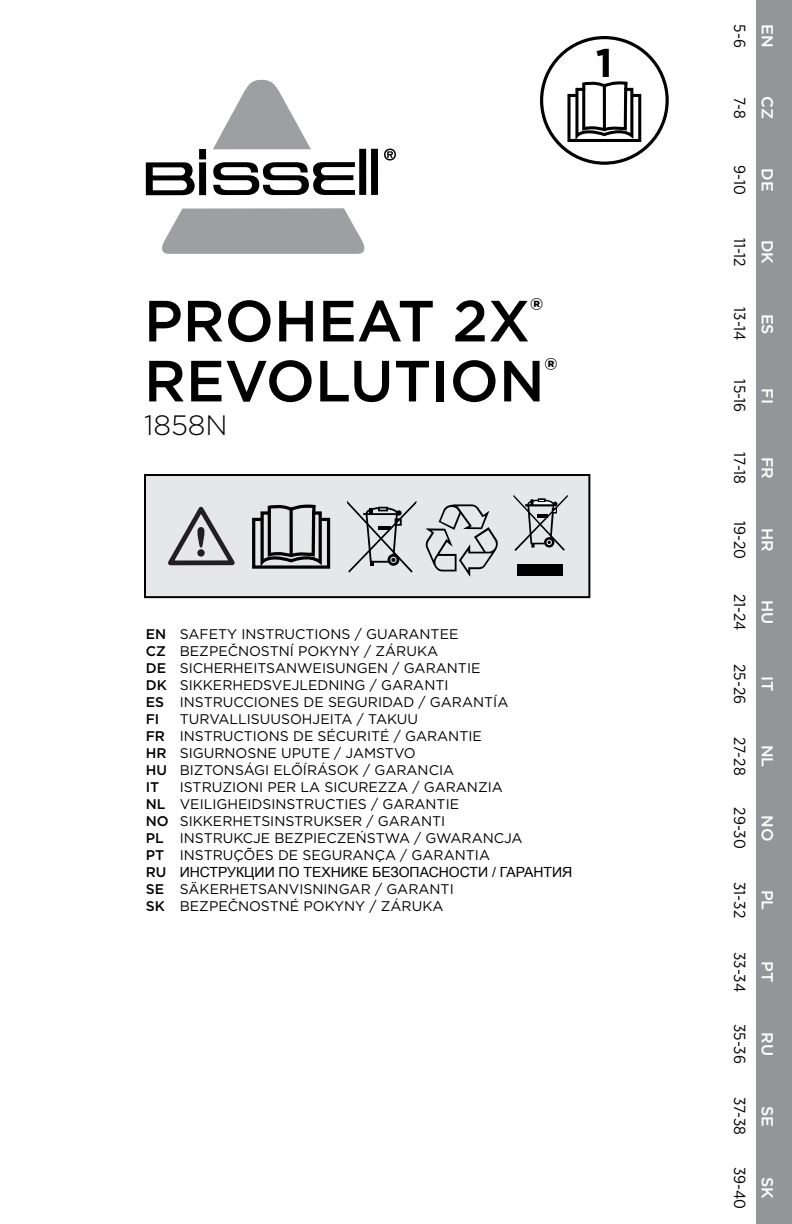
<style>
.page{position:relative;width:792px;height:1224px;background:#fff}
.page>*{position:absolute;margin:0;border:0;box-sizing:border-box;transform-origin:0 0}
.t1{font:500 58px/60px "Gotham";color:#000}
.t2{font:700 40px "Gotham";color:#000}
.t3{font:300 28px "Gotham";color:#000}
.t4{font:16px "Gotham Narrow";color:#000}
.t5{font:500 16px "Gotham";color:#fff}
.t6{font:14px/17px "Gotham";color:#000}
.t7{font:14px "Arial";color:#000}
.s1{font-weight:500}
.s2{font-family:"Gotham";font-weight:500}
</style>
<div class="page">
<svg style="left:384px;top:149px;width:12px;height:12px"></svg>
<div style="left:199px;top:162px;width:7px;height:33px;background:#000"></div>
<div style="left:199px;top:149px;width:7px;height:10px;background:#000"></div>
<div style="left:359px;top:149px;width:7px;height:46px;background:#000"></div>
<div style="left:371px;top:149px;width:7px;height:46px;background:#000"></div>
<svg style="left:146px;top:162px;width:49px;height:33px"></svg>
<svg style="left:213px;top:162px;width:142px;height:33px"></svg>
<svg style="left:162px;top:208px;width:203px;height:46px;background:#a6a8ab"></svg>
<svg style="left:213px;top:80px;width:98px;height:69px"></svg>
<div style="left:756px;top:0;width:36px;height:1224px;background:#939598"></div>
<svg style="left:567px;top:81px;width:75px;height:61px"></svg>
<div style="left:540px;top:36px;width:129px;height:129px;border:3px solid #000;border-radius:50%"></div>
<div style="left:145px;top:475px;width:444px;height:122px;background:#e6e7e8"></div>
<div style="left:144px;top:474px;width:446px;height:124px;border:2px solid #000"></div>
<svg style="left:168px;top:506px;width:67px;height:60px"></svg>
<svg style="left:252px;top:504px;width:79px;height:65px"></svg>
<svg style="left:347px;top:501px;width:69px;height:72px"></svg>
<svg style="left:426px;top:504px;width:72px;height:72px"></svg>
<svg style="left:514px;top:495px;width:54px;height:56px"></svg>
<div style="left:518px;top:564px;width:45px;height:12px;background:#000"></div>
<h2 class="t2" style="left:596px;top:36px;width:18px">1</h2>
<h1 class="t1" style="left:144px;top:290px;width:415px">PROHEAT 2X<sup>®<br></sup>REVOLUTION<sup>®</sup></h1>
<h3 class="t3" style="left:144px;top:408px;width:85px">1858N</h3>
<p class="t6" style="left:146px;top:625px;width:364px"><span class="s1">EN</span> SAFETY INSTRUCTIONS / GUARANTEE<br><span class="s1">CZ</span> BEZPEČNOSTNÍ POKYNY / ZÁRUKA<br><span class="s1">DE</span> SICHERHEITSANWEISUNGEN / GARANTIE<br><span class="s1">DK</span> SIKKERHEDSVEJLEDNING / GARANTI<br><span class="s1">ES</span> INSTRUCCIONES DE SEGURIDAD / GARANTÍA<br><span class="s1">FI</span></p>
<p class="t6" style="left:146px;top:710px;width:338px;text-indent:34px">TURVALLISUUSOHJEITA / TAKUU<br><span class="s1">FR</span> INSTRUCTIONS DE SÉCURITÉ / GARANTIE<br><span class="s1">HR</span> SIGURNOSNE UPUTE / JAMSTVO<br><span class="s1">HU</span> BIZTONSÁGI ELŐÍRÁSOK / GARANCIA<br><span class="s1">IT</span></p>
<p class="t6" style="left:146px;top:778px;width:378px;text-indent:34px">ISTRUZIONI PER LA SICUREZZA / GARANZIA <span class="s1">NL</span> VEILIGHEIDSINSTRUCTIES / GARANTIE<br><span class="s1">NO</span> SIKKERHETSINSTRUKSER / GARANTI<br><span class="s1">PL</span> INSTRUKCJE BEZPIECZEŃSTWA / GWARANCJA <span class="s1">PT</span> INSTRUÇÕES DE SEGURANÇA / GARANTIA</p>
<p class="t7" style="left:146px;top:863px;width:428px"><span class="s2">RU</span> ИНСТРУКЦИИ ПО ТЕХНИКЕ БЕЗОПАСНОСТИ / ГАРАНТИЯ</p>
<p class="t6" style="left:146px;top:880px;width:309px"><span class="s1">SE</span> SÄKERHETSANVISNINGAR / GARANTI<br><span class="s1">SK</span> BEZPEČNOSTNÉ POKYNY / ZÁRUKA</p>
<p class="t4" style="left:750px;top:24px;width:25px;rotate:90deg">5-6</p>
<p class="t5" style="left:778px;top:24px;width:25px;rotate:90deg">EN</p>
<p class="t4" style="left:750px;top:97px;width:24px;rotate:90deg">7-8</p>
<p class="t5" style="left:778px;top:96px;width:25px;rotate:90deg">CZ</p>
<p class="t4" style="left:750px;top:165px;width:31px;rotate:90deg">9-10</p>
<p class="t5" style="left:778px;top:168px;width:25px;rotate:90deg">DE</p>
<p class="t4" style="left:750px;top:238px;width:30px;rotate:90deg">11-12</p>
<p class="t5" style="left:778px;top:240px;width:26px;rotate:90deg">DK</p>
<p class="t4" style="left:750px;top:307px;width:35px;rotate:90deg">13-14</p>
<p class="t4" style="left:750px;top:379px;width:34px;rotate:90deg">15-16</p>
<p class="t5" style="left:778px;top:314px;width:22px;rotate:90deg">ES</p>
<p class="t5" style="left:778px;top:388px;width:17px;rotate:90deg">FI</p>
<p class="t4" style="left:750px;top:452px;width:33px;rotate:90deg">17-18</p>
<p class="t4" style="left:750px;top:521px;width:40px;rotate:90deg">19-20</p>
<p class="t4" style="left:750px;top:594px;width:38px;rotate:90deg">21-24</p>
<p class="t4" style="left:750px;top:664px;width:41px;rotate:90deg">25-26</p>
<p class="t4" style="left:750px;top:737px;width:40px;rotate:90deg">27-28</p>
<p class="t4" style="left:750px;top:807px;width:43px;rotate:90deg">29-30</p>
<p class="t4" style="left:750px;top:882px;width:37px;rotate:90deg">31-32</p>
<p class="t4" style="left:750px;top:952px;width:41px;rotate:90deg">33-34</p>
<p class="t4" style="left:750px;top:1024px;width:41px;rotate:90deg">35-36</p>
<p class="t4" style="left:750px;top:1097px;width:40px;rotate:90deg">37-38</p>
<p class="t4" style="left:750px;top:1167px;width:44px;rotate:90deg">39-40</p>
<p class="t5" style="left:778px;top:457px;width:24px;rotate:90deg">FR</p>
<p class="t5" style="left:778px;top:528px;width:25px;rotate:90deg">HR</p>
<p class="t5" style="left:778px;top:600px;width:26px;rotate:90deg">HU</p>
<p class="t5" style="left:778px;top:676px;width:17px;rotate:90deg">IT</p>
<p class="t5" style="left:778px;top:745px;width:24px;rotate:90deg">NL</p>
<p class="t5" style="left:778px;top:815px;width:28px;rotate:90deg">NO</p>
<p class="t5" style="left:778px;top:890px;width:22px;rotate:90deg">PL</p>
<p class="t5" style="left:778px;top:961px;width:23px;rotate:90deg">PT</p>
<p class="t5" style="left:778px;top:1032px;width:25px;rotate:90deg">RU</p>
<p class="t5" style="left:778px;top:1106px;width:22px;rotate:90deg">SE</p>
<p class="t5" style="left:778px;top:1177px;width:23px;rotate:90deg">SK</p>
</div>
